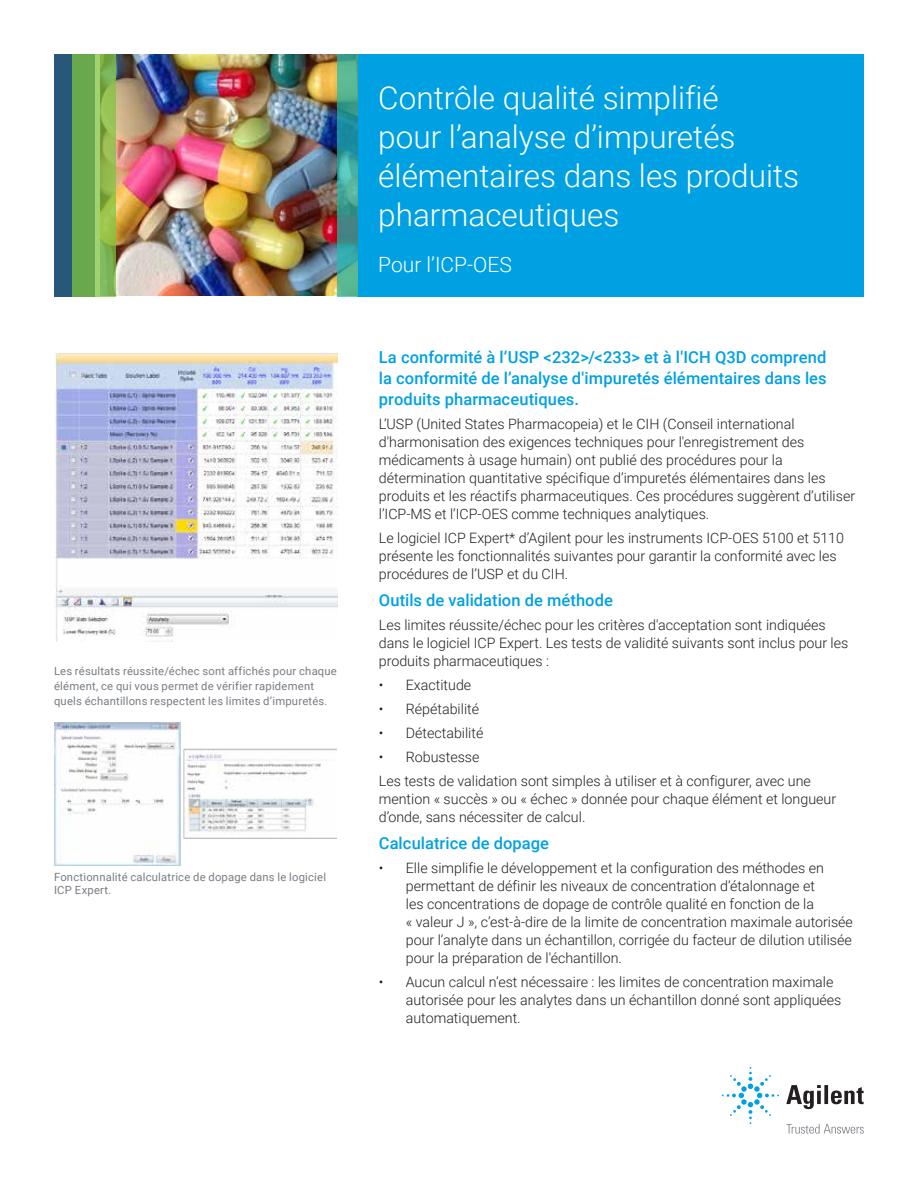
<style>
.page{position:relative;width:918px;height:1188px;background:#fff}
.page>*{position:absolute;margin:0;border:0;box-sizing:border-box;transform-origin:0 0}
.t1{font:300 31.5px/39px "Roboto";color:#fff}
.t2{font:300 21px "Roboto";color:#fff}
.t3{font:500 16.5px/21px "Roboto";letter-spacing:.005em;color:#00a1e3;text-align:justify}
.t4{font:300 14.25px/18px "Roboto";color:#231f20}
.t5{font:11.25px/15px "Roboto";letter-spacing:.02em;color:#787d83}
</style>
<div class="page">
<div style="left:358px;top:54px;width:506px;height:243px;background:#00a1e3"></div>
<img style="left:116px;top:54px;width:221px;height:241px">
<svg style="left:337px;top:54px;width:21px;height:243px;background:#40a296"></svg>
<div style="left:54px;top:54px;width:40px;height:243px;background:#27587a"></div>
<svg style="left:72px;top:54px;width:44px;height:243px;background:#7ab150"></svg>
<img style="left:54px;top:352px;width:284px;height:290px">
<img style="left:54px;top:722px;width:283px;height:144px">
<svg style="left:786px;top:1085px;width:78px;height:24px"></svg>
<svg style="left:722px;top:1067px;width:57px;height:57px"></svg>
<svg style="left:786px;top:1124px;width:78px;height:10px"></svg>
<p class="t5" style="left:54px;top:663px;width:284px">Les résultats réussite/échec sont affichés pour chaque élément, ce qui vous permet de vérifier rapidement quels échantillons respectent les limites d’impuretés.</p>
<p class="t5" style="left:54px;top:870px;width:274px;line-height:13.5px">Fonctionnalité calculatrice de dopage dans le logiciel<br>ICP Expert.</p>
<h1 class="t1" style="left:378px;top:77px;width:422px">Contrôle qualité simplifié<br>pour l’analyse d’impuretés élémentaires dans les produits pharmaceutiques</h1>
<h2 class="t2" style="left:378px;top:250px;width:135px">Pour l’ICP-OES</h2>
<p class="t3" style="left:379px;top:346px;width:449px">La conformité à l’USP &lt;232&gt;/&lt;233&gt; et à l'ICH Q3D comprend la conformité de l’analyse d'impuretés élémentaires dans les produits pharmaceutiques.</p>
<p class="t4" style="left:379px;top:414px;width:478px">L’USP (United States Pharmacopeia) et le CIH (Conseil international d'harmonisation des exigences techniques pour l'enregistrement des médicaments à usage humain) ont publié des procédures pour la détermination quantitative spécifique d’impuretés élémentaires dans les produits et les réactifs pharmaceutiques. Ces procédures suggèrent d’utiliser l’ICP-MS et l’ICP-OES comme techniques analytiques.</p>
<p class="t4" style="left:379px;top:528px;width:467px">Le logiciel ICP Expert* d’Agilent pour les instruments ICP-OES 5100 et 5110 présente les fonctionnalités suivantes pour garantir la conformité avec les procédures de l’USP et du CIH.</p>
<p class="t3" style="left:379px;top:589px;width:236px">Outils de validation de méthode</p>
<p class="t4" style="left:379px;top:615px;width:471px">Les limites réussite/échec pour les critères d'acceptation sont indiquées dans le logiciel ICP Expert. Les tests de validité suivants sont inclus pour les produits pharmaceutiques :</p>
<p class="t4" style="left:379px;top:675px;width:94px">• Exactitude</p>
<p class="t4" style="left:379px;top:699px;width:102px">• Répétabilité</p>
<p class="t4" style="left:379px;top:723px;width:106px">• Détectabilité</p>
<p class="t4" style="left:379px;top:744px;width:434px;line-height:24px">• Robustesse<br>Les tests de validation sont simples à utiliser et à configurer, avec une</p>
<p class="t4" style="left:379px;top:789px;width:459px">mention « succès » ou « échec » donnée pour chaque élément et longueur d’onde, sans nécessiter de calcul.</p>
<p class="t3" style="left:379px;top:832px;width:172px">Calculatrice de dopage</p>
<p class="t4" style="left:406px;top:858px;width:449px;text-indent:-27px">• Elle simplifie le développement et la configuration des méthodes en permettant de définir les niveaux de concentration d’étalonnage et<br>les concentrations de dopage de contrôle qualité en fonction de la<br>« valeur J », c’est-à-dire de la limite de concentration maximale autorisée pour l’analyte dans un échantillon, corrigée du facteur de dilution utilisée pour la préparation de l'échantillon.</p>
<p class="t4" style="left:406px;top:972px;width:437px;text-indent:-27px">• Aucun calcul n’est nécessaire : les limites de concentration maximale autorisée pour les analytes dans un échantillon donné sont appliquées automatiquement.</p>
</div>
